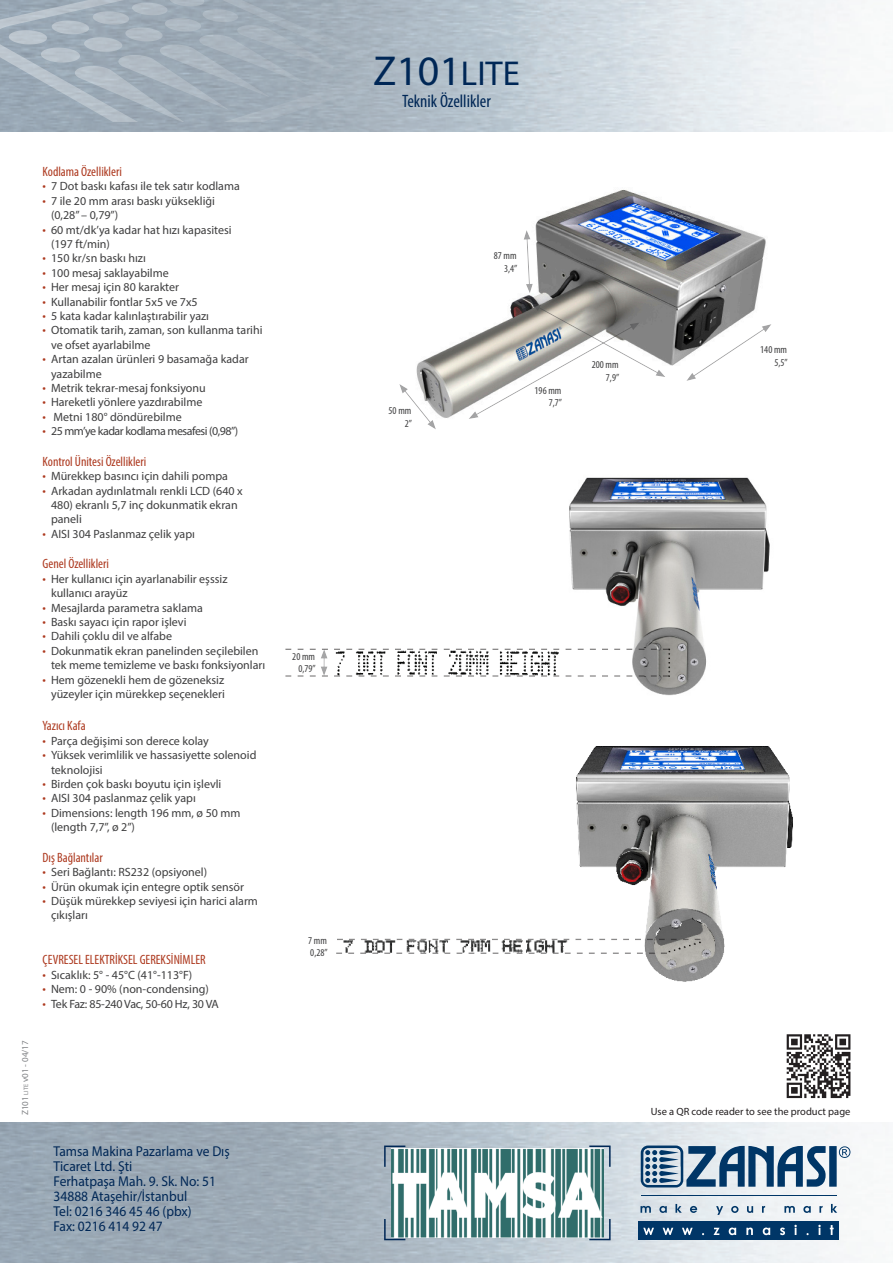
<style>
.page{position:relative;width:893px;height:1263px;background:#fff}
.page>*{position:absolute;margin:0;border:0;box-sizing:border-box;transform-origin:0 0}
.t1{font:42px "Myriad Pro";color:#002756}
.t2{font:condensed 18px "Myriad Pro";color:#002756}
.t3{font:14.25px/15px "Myriad Pro";color:#002756;scale:.94 1}
.elenco-puntato{font:condensed 13.5px "Myriad Pro";color:#ad391f}
.t4{font:12px/14.4px "Myriad Pro";color:#3e3e3f}
.t5{font:12px "Myriad Pro";letter-spacing:-.04em;color:#3e3e3f}
.t6{font:12px "Myriad Pro";letter-spacing:-.02em;color:#3e3e3f}
.t7{font:condensed 10.5px "Myriad Pro";color:#3e3e3f}
.t8{font:10.5px "Myriad Pro";color:#231f20}
.t9{font:9px "Myriad Pro";color:#808285}
.s1{font-size:6.3px}
.s2{font-stretch:condensed;font-size:13.5px;color:#ad391f}
.s3{font-size:34.65px}
</style>
<div class="page">
<img style="left:416px;top:189px;width:350px;height:229px">
<img style="left:0;top:1122px;width:865px;height:141px">
<svg style="left:0;top:0;width:388px;height:121px;fill:#a2aeba"></svg>
<div style="left:639px;top:1221px;width:200px;height:19px;background:#003667"></div>
<svg style="left:641px;top:1145px;width:209px;height:42px"></svg>
<hr style="left:641px;top:1195px;width:196px;height:1px;background:#003667">
<svg style="left:640px;top:1204px;width:197px;height:11px"></svg>
<svg style="left:643px;top:1228px;width:11px;height:7px"></svg>
<svg style="left:663px;top:1228px;width:10px;height:7px"></svg>
<svg style="left:682px;top:1228px;width:11px;height:7px"></svg>
<svg style="left:713px;top:1228px;width:7px;height:7px"></svg>
<svg style="left:729px;top:1227px;width:7px;height:8px"></svg>
<svg style="left:746px;top:1227px;width:7px;height:8px"></svg>
<svg style="left:763px;top:1227px;width:7px;height:8px"></svg>
<svg style="left:780px;top:1227px;width:5px;height:8px"></svg>
<svg style="left:794px;top:1225px;width:3px;height:10px"></svg>
<svg style="left:818px;top:1225px;width:3px;height:10px"></svg>
<svg style="left:830px;top:1225px;width:4px;height:10px"></svg>
<img style="left:576px;top:746px;width:217px;height:236px">
<svg style="left:685px;top:310px;width:86px;height:87px"></svg>
<svg style="left:399px;top:381px;width:38px;height:48px"></svg>
<svg style="left:456px;top:229px;width:211px;height:190px"></svg>
<img style="left:569px;top:477px;width:201px;height:219px">
<img style="left:335px;top:651px;width:224px;height:23px">
<img style="left:343px;top:941px;width:296px;height:10px">
<hr style="left:285px;top:647px;width:384px;height:4px;background:#231f20;opacity:.45">
<hr style="left:337px;top:937px;width:364px;height:4px;background:#231f20;opacity:.45">
<svg style="left:310px;top:648px;width:18px;height:26px"></svg>
<hr style="left:285px;top:674px;width:384px;height:4px;background:#231f20;opacity:.45">
<hr style="left:336px;top:951px;width:331px;height:4px;background:#231f20;opacity:.45">
<svg style="left:787px;top:1034px;width:63px;height:64px"></svg>
<svg style="left:384px;top:1145px;width:21px;height:22px"></svg>
<svg style="left:384px;top:1219px;width:21px;height:21px"></svg>
<svg style="left:589px;top:1219px;width:22px;height:21px"></svg>
<svg style="left:589px;top:1145px;width:22px;height:22px"></svg>
<img style="left:392px;top:1148px;width:211px;height:89px">
<p class="t9" style="left:20px;top:1115px;width:77px;rotate:-90deg">Z101 <span class="s1">lite</span> v01 - 04/17</p>
<p class="elenco-puntato" style="left:43px;top:163px;width:81px">Kodlama Özellikleri</p>
<p class="t4" style="left:43px;top:179px;width:199px"><span class="s2">•</span> 7 Dot baskı kafası ile tek satır kodlama</p>
<p class="t4" style="left:51px;top:193px;width:165px;text-indent:-9px"><span class="s2">•</span> 7 ile 20 mm arası baskı yüksekliği (0,28” – 0,79”)</p>
<p class="t4" style="left:51px;top:222px;width:182px;text-indent:-9px"><span class="s2">•</span> 60 mt/dk’ya kadar hat hızı kapasitesi (197 ft/min)</p>
<p class="t4" style="left:43px;top:251px;width:105px"><span class="s2">•</span> 150 kr/sn baskı hızı</p>
<p class="t4" style="left:43px;top:265px;width:128px"><span class="s2">•</span> 100 mesaj saklayabilme</p>
<p class="t4" style="left:43px;top:280px;width:138px"><span class="s2">•</span> Her mesaj için 80 karakter</p>
<p class="t4" style="left:43px;top:294px;width:157px"><span class="s2">•</span> Kullanabilir fontlar 5x5 ve 7x5</p>
<p class="t4" style="left:43px;top:309px;width:168px"><span class="s2">•</span> 5 kata kadar kalınlaştırabilir yazı</p>
<p class="t4" style="left:51px;top:323px;width:213px;text-indent:-9px"><span class="s2">•</span> Otomatik tarih, zaman, son kullanma tarihi ve ofset ayarlabilme</p>
<p class="t4" style="left:51px;top:352px;width:199px;text-indent:-9px"><span class="s2">•</span> Artan azalan ürünleri 9 basamağa kadar yazabilme</p>
<p class="t4" style="left:43px;top:381px;width:165px"><span class="s2">•</span> Metrik tekrar-mesaj fonksiyonu</p>
<p class="t4" style="left:43px;top:395px;width:161px"><span class="s2">•</span> Hareketli yönlere yazdırabilme</p>
<p class="t4" style="left:43px;top:409px;width:141px"><span class="s2">•</span> Metni 180° döndürebilme</p>
<p class="t5" style="left:43px;top:424px;width:197px"><span class="s2">•</span> 25 mm’ye kadar kodlama mesafesi (0,98”)</p>
<p class="elenco-puntato" style="left:43px;top:453px;width:105px">Kontrol Ünitesi Özellikleri</p>
<p class="t4" style="left:43px;top:469px;width:187px"><span class="s2">•</span> Mürekkep basıncı için dahili pompa</p>
<p class="t4" style="left:51px;top:483px;width:193px;text-indent:-9px"><span class="s2">•</span> Arkadan aydınlatmalı renkli LCD (640 x<br>480) ekranlı 5,7 inç dokunmatik ekran paneli</p>
<p class="t4" style="left:43px;top:526px;width:154px"><span class="s2">•</span> AISI 304 Paslanmaz çelik yapı</p>
<p class="elenco-puntato" style="left:43px;top:556px;width:68px">Genel Özellikleri</p>
<p class="t4" style="left:51px;top:571px;width:178px;text-indent:-9px"><span class="s2">•</span> Her kullanıcı için ayarlanabilir eşssiz kullanıcı arayüz</p>
<p class="t4" style="left:43px;top:600px;width:162px"><span class="s2">•</span> Mesajlarda parametra saklama</p>
<p class="t4" style="left:43px;top:615px;width:145px"><span class="s2">•</span> Baskı sayacı için rapor işlevi</p>
<p class="t4" style="left:43px;top:629px;width:131px"><span class="s2">•</span> Dahili çoklu dil ve alfabe</p>
<p class="t4" style="left:51px;top:643px;width:216px;text-indent:-9px"><span class="s2">•</span> Dokunmatik ekran panelinden seçilebilen tek meme temizleme ve baskı fonksiyonları</p>
<p class="t4" style="left:43px;top:672px;width:184px;text-align:right"><span class="s2">•</span> Hem gözenekli hem de gözeneksiz yüzeyler için mürekkep seçenekleri</p>
<p class="elenco-puntato" style="left:43px;top:718px;width:45px">Yazıcı Kafa</p>
<p class="t4" style="left:43px;top:733px;width:168px"><span class="s2">•</span> Parça değişimi son derece kolay</p>
<p class="t4" style="left:51px;top:748px;width:207px;text-indent:-9px"><span class="s2">•</span> Yüksek verimlilik ve hassasiyette solenoid teknolojisi</p>
<p class="t4" style="left:43px;top:777px;width:180px"><span class="s2">•</span> Birden çok baskı boyutu için işlevli</p>
<p class="t4" style="left:43px;top:791px;width:155px"><span class="s2">•</span> AISI 304 paslanmaz çelik yapı</p>
<p class="t4" style="left:51px;top:805px;width:191px;text-indent:-9px"><span class="s2">•</span> Dimensions: length 196 mm, ø 50 mm (length 7,7”, ø 2”)</p>
<p class="elenco-puntato" style="left:43px;top:849px;width:62px">Dış Bağlantılar</p>
<p class="t4" style="left:43px;top:865px;width:166px"><span class="s2">•</span> Seri Bağlantı: RS232 (opsiyonel)</p>
<p class="t4" style="left:43px;top:879px;width:203px"><span class="s2">•</span> Ürün okumak için entegre optik sensör</p>
<p class="t4" style="left:51px;top:894px;width:208px;text-indent:-9px"><span class="s2">•</span> Düşük mürekkep seviyesi için harici alarm çıkışları</p>
<p class="elenco-puntato" style="left:43px;top:952px;width:165px">ÇEVRESEL ELEKTRİKSEL GEREKSİNİMLER</p>
<p class="t4" style="left:43px;top:967px;width:151px"><span class="s2">•</span> Sıcaklık: 5° - 45°C (41°-113°F)</p>
<p class="t4" style="left:43px;top:982px;width:168px"><span class="s2">•</span> Nem: 0 - 90% (non-condensing)</p>
<p class="t6" style="left:43px;top:996px;width:178px"><span class="s2">•</span> Tek Faz: 85-240 Vac, 50-60 Hz, 30 VA</p>
<p class="t3" style="left:54px;top:1143px;width:189px">Tamsa Makina Pazarlama ve Dış<br>Ticaret Ltd. Şti</p>
<p class="t3" style="left:54px;top:1173px;width:174px">Ferhatpaşa Mah. 9. Sk. No: 51<br>34888 Ataşehir/İstanbul</p>
<p class="t3" style="left:54px;top:1203px;width:148px">Tel: 0216 346 45 46 (pbx)</p>
<p class="t3" style="left:54px;top:1218px;width:118px">Fax: 0216 414 92 47</p>
<p class="t7" style="left:292px;top:650px;width:24px">20 mm</p>
<p class="t7" style="left:298px;top:662px;width:19px">0,79”</p>
<p class="t7" style="left:308px;top:934px;width:20px">7 mm</p>
<p class="t7" style="left:310px;top:947px;width:19px">0,28”</p>
<p class="t1" style="left:373px;top:45px;width:148px">Z101<span class="s3">lite</span></p>
<p class="t2" style="left:402px;top:90px;width:90px">Teknik Özellikler</p>
<p class="t7" style="left:389px;top:404px;width:24px">50 mm</p>
<p class="t7" style="left:405px;top:417px;width:9px">2”</p>
<p class="t7" style="left:494px;top:250px;width:24px">87 mm</p>
<p class="t7" style="left:504px;top:262px;width:15px">3,4”</p>
<p class="t7" style="left:535px;top:384px;width:28px">196 mm</p>
<p class="t7" style="left:549px;top:396px;width:15px">7,7”</p>
<p class="t7" style="left:592px;top:359px;width:28px">200 mm</p>
<p class="t7" style="left:606px;top:371px;width:15px">7,9”</p>
<p class="t7" style="left:760px;top:343px;width:28px">140 mm</p>
<p class="t7" style="left:774px;top:356px;width:15px">5,5”</p>
<p class="t8" style="left:651px;top:1105px;width:201px">Use a QR code reader to see the product page</p>
</div>
